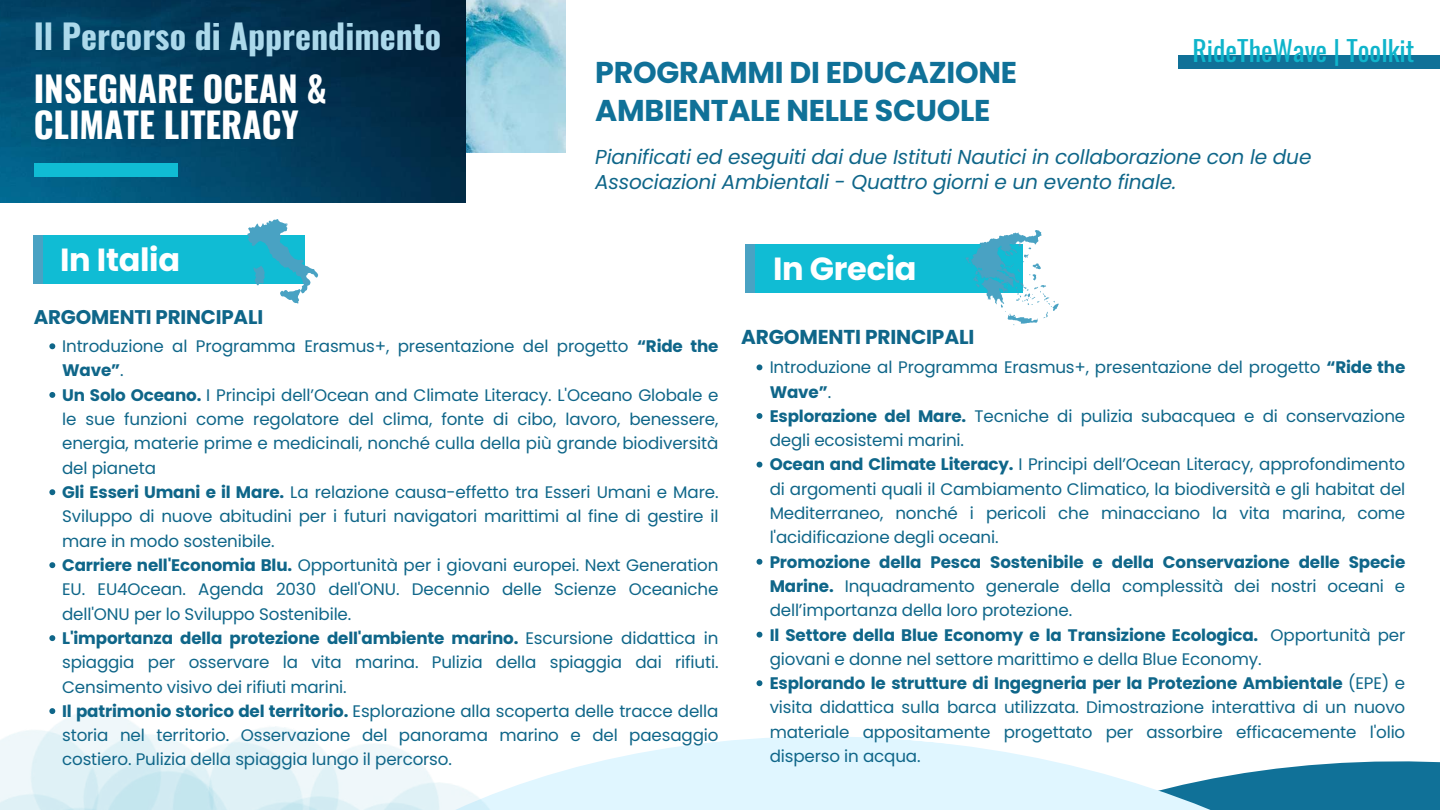
<style>
.page{position:relative;width:1440px;height:810px;background:#fff}
.page>*{position:absolute;margin:0;border:0;box-sizing:border-box;transform-origin:0 0}
.t1{font:700 35.1px/36.7px "Oswald";color:#fff}
.t2{font:700 33.9px "Oswald";color:#acd9eb}
.t3{font:700 32px "Poppins";letter-spacing:-.01em;color:#fff}
.t4{font:700 30.1px/37.5px "Poppins";letter-spacing:-.01em;color:#107198}
.t5{font:27.7px "Oswald";color:#0fb4cb}
.t6{font:italic 20.1px/25.1px "Poppins";letter-spacing:-.01em;color:#0f6689}
.t7{font:700 20.1px "Poppins";letter-spacing:-.01em;color:#0f6689}
.t8{font:700 19.8px "Poppins";letter-spacing:-.01em;color:#0f6689}
.t9{font:16.7px/24.3px "Poppins";letter-spacing:-.01em;color:#0f6689}
.s1{font-weight:700}
</style>
<div class="page">
<img style="left:466px;top:0;width:100px;height:153px">
<img style="left:0;top:0;width:466px;height:202px">
<svg style="left:525px;top:736px;width:915px;height:74px;fill:#e0f6ff"></svg>
<img style="left:0;top:710px;width:525px;height:100px">
<div style="left:1179px;top:55px;width:261px;height:14px;background:#107198"></div>
<div style="left:34px;top:163px;width:143px;height:14px;background:#10bcd4"></div>
<svg style="left:757px;top:364px;width:5px;height:6px"></svg>
<svg style="left:757px;top:413px;width:5px;height:6px"></svg>
<svg style="left:757px;top:462px;width:5px;height:6px"></svg>
<svg style="left:757px;top:559px;width:5px;height:6px"></svg>
<svg style="left:757px;top:632px;width:5px;height:6px"></svg>
<svg style="left:757px;top:680px;width:5px;height:6px"></svg>
<svg style="left:49px;top:343px;width:6px;height:6px"></svg>
<svg style="left:49px;top:392px;width:6px;height:6px"></svg>
<svg style="left:49px;top:489px;width:6px;height:6px"></svg>
<svg style="left:49px;top:562px;width:6px;height:6px"></svg>
<svg style="left:49px;top:635px;width:6px;height:6px"></svg>
<svg style="left:49px;top:708px;width:6px;height:6px"></svg>
<div style="left:34px;top:236px;width:271px;height:48px;background:#10bcd4"></div>
<svg style="left:247px;top:219px;width:72px;height:85px"></svg>
<div style="left:745px;top:244px;width:278px;height:49px;background:#10bcd4"></div>
<svg style="left:966px;top:230px;width:93px;height:95px"></svg>
<div style="left:34px;top:236px;width:9px;height:48px;background:#49a2c3"></div>
<div style="left:745px;top:244px;width:9px;height:49px;background:#49a2c3"></div>
<h2 class="t2" style="left:34px;top:10px;width:409px">Il Percorso di Apprendimento</h2>
<h1 class="t1" style="left:34px;top:69px;width:295px">INSEGNARE OCEAN &amp;<br>CLIMATE LITERACY</h1>
<h3 class="t4" style="left:595px;top:54px;width:423px">PROGRAMMI DI EDUCAZIONE<br>AMBIENTALE NELLE SCUOLE</h3>
<h3 class="t5" style="left:1193px;top:29px;width:223px">RideTheWave | Toolkit</h3>
<p class="t6" style="left:595px;top:144px;width:718px">Pianificati ed eseguiti dai due Istituti Nautici in collaborazione con le due<br>Associazioni Ambientali - Quattro giorni e un evento finale.</p>
<h3 class="t3" style="left:60px;top:238px;width:122px">In Italia</h3>
<h3 class="t3" style="left:773px;top:246px;width:145px">In Grecia</h3>
<p class="t8" style="left:34px;top:303px;width:231px">ARGOMENTI PRINCIPALI</p>
<p class="t9" style="left:62px;top:334px;width:658px">Introduzione al Programma Erasmus+, presentazione del progetto <span class="s1">“Ride the Wave”</span>.<br><span class="s1">Un Solo Oceano.</span> I Principi dell’Ocean and Climate Literacy. L'Oceano Globale e le sue funzioni come regolatore del clima, fonte di cibo, lavoro, benessere, energia, materie prime e medicinali, nonché culla della più grande biodiversità del pianeta<br><span class="s1">Gli Esseri Umani e il Mare.</span> La relazione causa-effetto tra Esseri Umani e Mare.<br>Sviluppo di nuove abitudini per i futuri navigatori marittimi al fine di gestire il mare in modo sostenibile.<br><span class="s1">Carriere nell'Economia Blu.</span> Opportunità per i giovani europei. Next Generation EU. EU4Ocean. Agenda 2030 dell'ONU. Decennio delle Scienze Oceaniche dell'ONU per lo Sviluppo Sostenibile.<br><span class="s1">L'importanza della protezione dell'ambiente marino.</span> Escursione didattica in spiaggia per osservare la vita marina. Pulizia della spiaggia dai rifiuti.<br>Censimento visivo dei rifiuti marini.<br><span class="s1">Il patrimonio storico del territorio.</span> Esplorazione alla scoperta delle tracce della storia nel territorio. Osservazione del panorama marino e del paesaggio costiero. Pulizia della spiaggia lungo il percorso.</p>
<p class="t7" style="left:741px;top:323px;width:235px">ARGOMENTI PRINCIPALI</p>
<p class="t9" style="left:770px;top:355px;width:637px">Introduzione al Programma Erasmus+, presentazione del progetto <span class="s1">“Ride the Wave”</span>.<br><span class="s1">Esplorazione del Mare.</span> Tecniche di pulizia subacquea e di conservazione degli ecosistemi marini.<br><span class="s1">Ocean and Climate Literacy.</span> I Principi dell’Ocean Literacy, approfondimento di argomenti quali il Cambiamento Climatico, la biodiversità e gli habitat del Mediterraneo, nonché i pericoli che minacciano la vita marina, come l'acidificazione degli oceani.</p>
<p class="t9" style="left:770px;top:550px;width:637px"><span class="s1">Promozione della Pesca Sostenibile e della Conservazione delle Specie Marine.</span> Inquadramento generale della complessità dei nostri oceani e dell’importanza della loro protezione.<br><span class="s1">Il Settore della Blue Economy e la Transizione Ecologica.</span> Opportunità per giovani e donne nel settore marittimo e della Blue Economy.<br><span class="s1">Esplorando le strutture di Ingegneria per la Protezione Ambientale</span> (EPE) e visita didattica sulla barca utilizzata. Dimostrazione interattiva di un nuovo materiale appositamente progettato per assorbire efficacemente l'olio disperso in acqua.</p>
</div>
